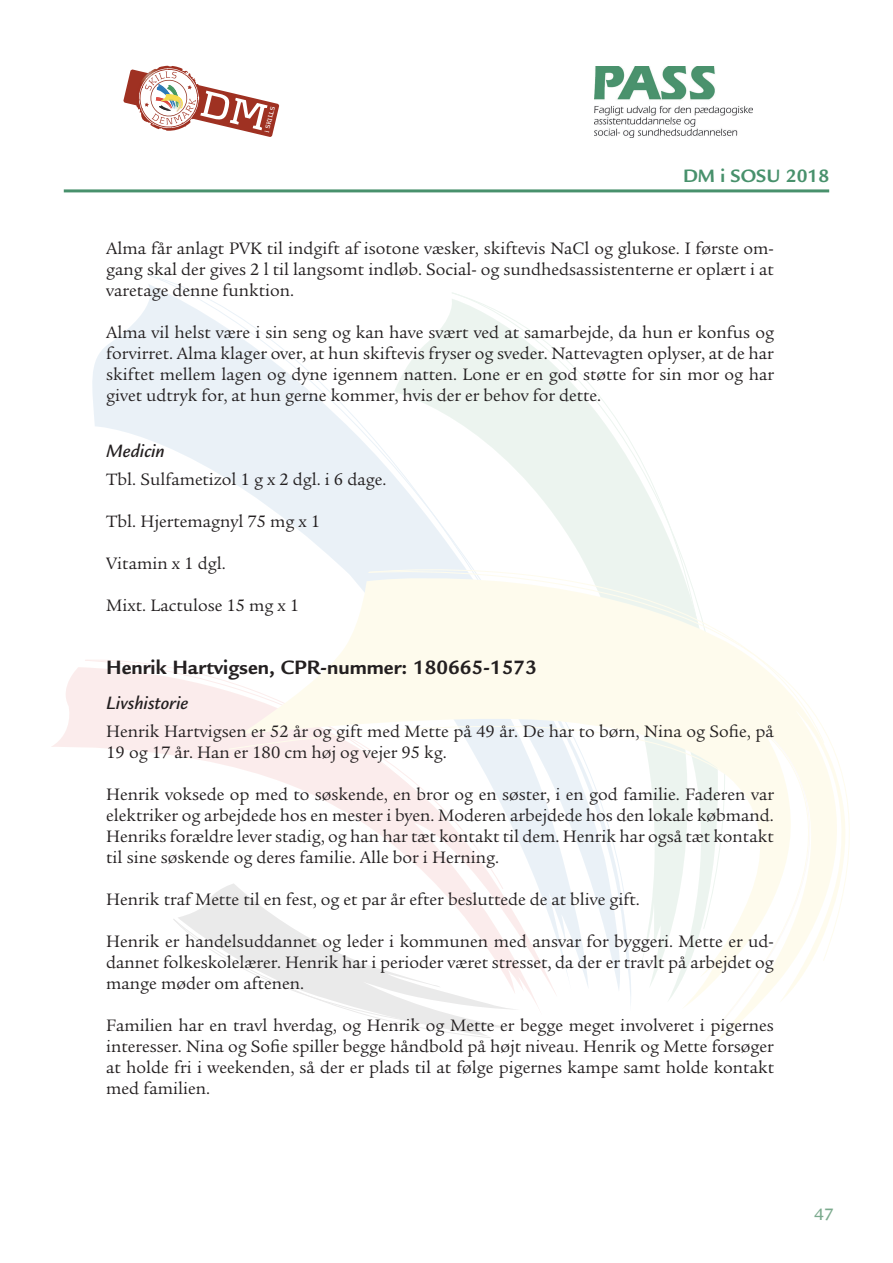
<style>
.page{position:relative;width:893px;height:1263px;background:#fff}
.page>*{position:absolute;margin:0;border:0;box-sizing:border-box;transform-origin:0 0}
.t1{font:700 21px "Legacy Sans Std";color:#231f20}
.t2{font:italic 500 19.5px "Legacy Sans Std";color:#231f20}
.t3{font:700 19.5px "Legacy Sans Std";color:#48916c}
.t4{font:18px/21px "Legacy Serif Std";color:#231f20;text-align:justify}
.t5{font:500 18px "Legacy Sans Std";color:#7caa8e}
.t6{font:700 6.45px "Kontrapunkt";color:#fff}
</style>
<div class="page">
<hr style="left:64px;top:189px;width:765px;height:3px;background:#48916c">
<img style="left:594px;top:66px;width:159px;height:72px">
<svg style="left:52px;top:667px;width:33px;height:80px;fill:#fbecec"></svg>
<svg style="left:87px;top:284px;width:87px;height:636px"></svg>
<svg style="left:149px;top:275px;width:304px;height:628px"></svg>
<svg style="left:394px;top:299px;width:58px;height:236px"></svg>
<svg style="left:452px;top:293px;width:222px;height:242px"></svg>
<svg style="left:369px;top:536px;width:320px;height:40px"></svg>
<svg style="left:229px;top:670px;width:11px;height:152px"></svg>
<svg style="left:177px;top:883px;width:63px;height:36px;fill:#ebeaea"></svg>
<svg style="left:174px;top:919px;width:66px;height:48px"></svg>
<svg style="left:240px;top:576px;width:583px;height:462px"></svg>
<svg style="left:693px;top:728px;width:156px;height:326px"></svg>
<svg style="left:123px;top:67px;width:156px;height:70px"></svg>
<p class="t6" style="left:263px;top:131px;width:28px;rotate:-76deg">i SKILLS</p>
<p class="t3" style="left:683px;top:164px;width:148px">DM i SOSU 2018</p>
<p class="t4" style="left:106px;top:238px;width:669px">Alma får anlagt PVK til indgift af isotone væsker, skiftevis NaCl og glukose. I første om&shy;gang skal der gives 2 l til langsomt indløb. Social- og sundhedsassistenterne er oplært i at varetage denne funktion.</p>
<p class="t4" style="left:106px;top:322px;width:669px">Alma vil helst være i sin seng og kan have svært ved at samarbejde, da hun er konfus og forvirret. Alma klager over, at hun skiftevis fryser og sveder. Nattevagten oplyser, at de har skiftet mellem lagen og dyne igennem natten. Lone er en god støtte for sin mor og har givet udtryk for, at hun gerne kommer, hvis der er behov for dette.</p>
<p class="t2" style="left:106px;top:440px;width:60px">Medicin</p>
<p class="t4" style="left:106px;top:469px;width:282px">Tbl. Sulfametizol 1 g x 2 dgl. i 6 dage.</p>
<p class="t4" style="left:106px;top:511px;width:215px">Tbl. Hjertemagnyl 75 mg x 1</p>
<p class="t4" style="left:106px;top:553px;width:121px">Vitamin x 1 dgl.</p>
<p class="t4" style="left:106px;top:595px;width:194px">Mixt. Lactulose 15 mg x 1</p>
<p class="t1" style="left:106px;top:655px;width:432px">Henrik Hartvigsen, CPR-nummer: 180665-1573</p>
<p class="t2" style="left:106px;top:692px;width:84px">Livshistorie</p>
<p class="t4" style="left:106px;top:721px;width:669px">Henrik Hartvigsen er 52 år og gift med Mette på 49 år. De har to børn, Nina og Sofie, på<br>19 og 17 år. Han er 180 cm høj og vejer 95 kg.</p>
<p class="t4" style="left:106px;top:784px;width:669px">Henrik voksede op med to søskende, en bror og en søster, i en god familie. Faderen var elektriker og arbejdede hos en mester i byen. Moderen arbejdede hos den lokale købmand.<br>Henriks forældre lever stadig, og han har tæt kontakt til dem. Henrik har også tæt kontakt til sine søskende og deres familie. Alle bor i Herning.</p>
<p class="t4" style="left:106px;top:889px;width:535px">Henrik traf Mette til en fest, og et par år efter besluttede de at blive gift.</p>
<p class="t4" style="left:106px;top:931px;width:669px">Henrik er handelsuddannet og leder i kommunen med ansvar for byggeri. Mette er ud&shy;dannet folkeskolelærer. Henrik har i perioder været stresset, da der er travlt på arbejdet og mange møder om aftenen.</p>
<p class="t4" style="left:106px;top:1015px;width:669px">Familien har en travl hverdag, og Henrik og Mette er begge meget involveret i pigernes interesser. Nina og Sofie spiller begge håndbold på højt niveau. Henrik og Mette forsøger at holde fri i weekenden, så der er plads til at følge pigernes kampe samt holde kontakt med familien.</p>
<p class="t5" style="left:814px;top:1204px;width:21px">47</p>
</div>
